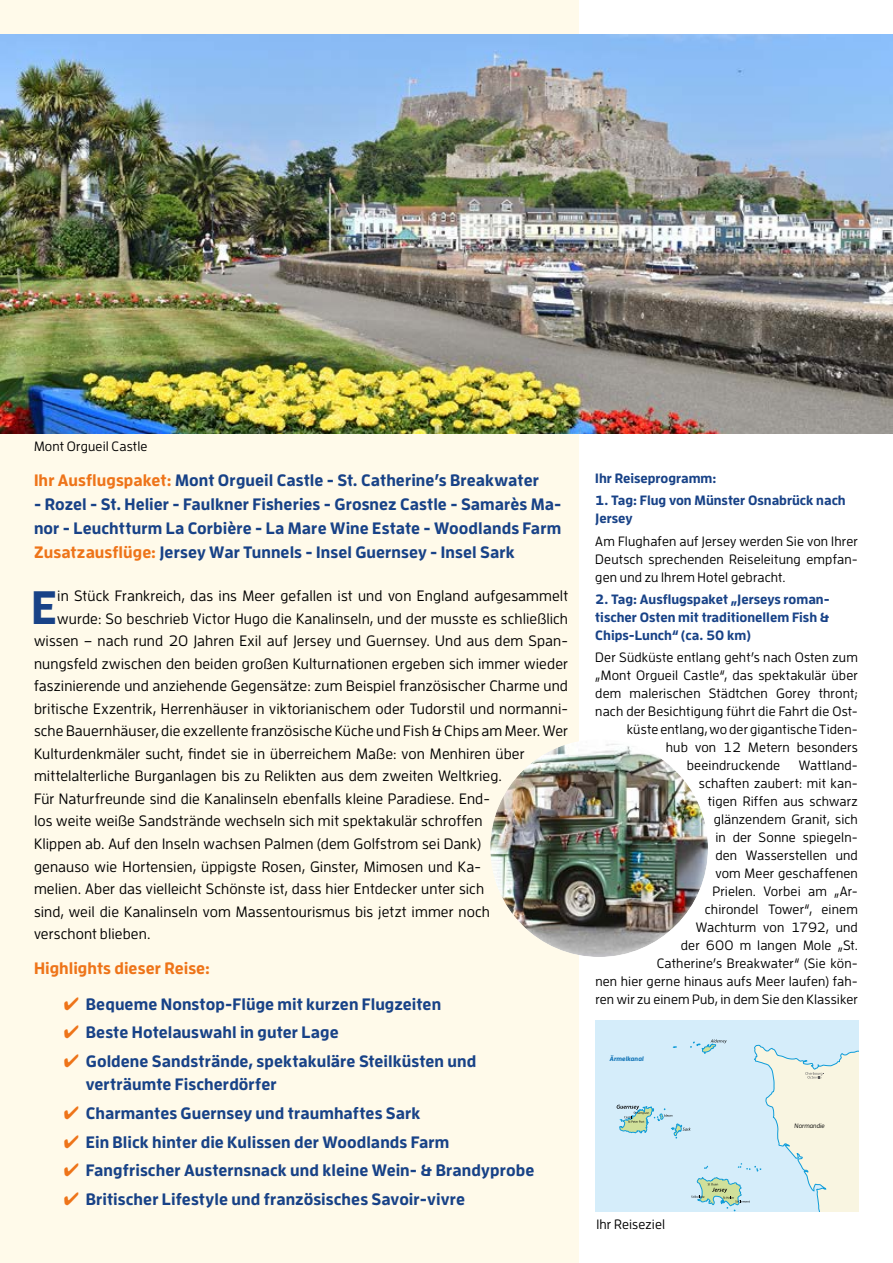
<style>
.page{position:relative;width:893px;height:1263px;background:#fff}
.page>*{position:absolute;margin:0;border:0;box-sizing:border-box;transform-origin:0 0}
.t1{font:700 46.8px "Enzo OT";color:#184287}
.t2{font:700 16.5px/24px "Enzo OT";letter-spacing:.005em;color:#184287;text-align:justify}
.t3{font:700 16.5px "Enzo OT";letter-spacing:.005em;color:#ee7419}
.t4{font:500 15px "Enzo OT";letter-spacing:.005em;color:#000}
.t5{font:500 13.5px/18px "Enzo OT";letter-spacing:.01em;color:#000;text-align:justify}
.t6{font:700 13.5px/18px "Enzo OT";color:#184287}
.t7{font:italic 700 6.45px "Enzo OT";color:#0c71b5}
.t8{font:italic 500 6.45px "Enzo OT";color:#010202}
.s1{color:#ee7419}
</style>
<div class="page">
<div style="left:0;top:0;width:579px;height:1263px;background:#fffaea"></div>
<div style="left:595px;top:1020px;width:264px;height:192px;background:#d5edfa"></div>
<svg style="left:617px;top:1039px;width:242px;height:173px"></svg>
<div style="left:476px;top:728px;width:244px;height:229px;background:#fff;opacity:.75"></div>
<img style="left:0;top:34px;width:893px;height:400px">
<p class="t5" style="left:34px;top:437px;width:115px">Mont Orgueil Castle</p>
<p class="t2" style="left:34px;top:467px;width:506px"><span class="s1">Ihr Ausflugspaket:</span> Mont Orgueil Castle - St. Catherine’s Breakwater</p>
<p class="t2" style="left:34px;top:491px;width:529px">- Rozel - St. Helier - Faulkner Fisheries - Grosnez Castle - Samarès Ma&shy;nor - Leuchtturm La Corbière - La Mare Wine Estate - Woodlands Farm <span class="s1">Zusatzausflüge:</span> Jersey War Tunnels - Insel Guernsey - Insel Sark</p>
<h1 class="t1" style="left:31px;top:578px;width:28px">E</h1>
<p class="t4" style="left:57px;top:587px;width:512px">in Stück Frankreich, das ins Meer gefallen ist und von England aufgesammelt</p>
<p class="t4" style="left:57px;top:610px;width:512px">wurde: So beschrieb Victor Hugo die Kanalinseln, und der musste es schließlich</p>
<p class="t4" style="left:34px;top:632px;width:536px">wissen – nach rund 20 Jahren Exil auf Jersey und Guernsey. Und aus dem Span-</p>
<p class="t4" style="left:34px;top:655px;width:535px">nungsfeld zwischen den beiden großen Kulturnationen ergeben sich immer wieder</p>
<p class="t4" style="left:34px;top:677px;width:535px">faszinierende und anziehende Gegensätze: zum Beispiel französischer Charme und</p>
<p class="t4" style="left:34px;top:700px;width:536px">britische Exzentrik, Herrenhäuser in viktorianischem oder Tudorstil und normanni-</p>
<p class="t4" style="left:34px;top:722px;width:535px">sche Bauernhäuser, die exzellente französische Küche und Fish &amp; Chips am Meer. Wer</p>
<p class="t4" style="left:34px;top:745px;width:492px">Kulturdenkmäler sucht, findet sie in überreichem Maße: von Menhiren über</p>
<p class="t4" style="left:34px;top:767px;width:470px">mittelalterliche Burganlagen bis zu Relikten aus dem zweiten Weltkrieg.</p>
<p class="t4" style="left:34px;top:790px;width:458px">Für Naturfreunde sind die Kanalinseln ebenfalls kleine Paradiese. End-</p>
<p class="t4" style="left:34px;top:812px;width:450px">los weite weiße Sandstrände wechseln sich mit spektakulär schroffen</p>
<p class="t4" style="left:34px;top:835px;width:449px">Klippen ab. Auf den Inseln wachsen Palmen (dem Golfstrom sei Dank)</p>
<p class="t4" style="left:34px;top:857px;width:449px">genauso wie Hortensien, üppigste Rosen, Ginster, Mimosen und Ka-</p>
<p class="t4" style="left:34px;top:880px;width:452px">melien. Aber das vielleicht Schönste ist, dass hier Entdecker unter sich</p>
<p class="t4" style="left:34px;top:902px;width:457px">sind, weil die Kanalinseln vom Massentourismus bis jetzt immer noch</p>
<p class="t4" style="left:34px;top:925px;width:118px">verschont blieben.</p>
<p class="t3" style="left:34px;top:958px;width:178px">Highlights dieser Reise:</p>
<p class="t2" style="left:64px;top:991px;width:379px"><span class="s1">✔</span> Bequeme Nonstop-Flüge mit kurzen Flugzeiten</p>
<p class="t2" style="left:64px;top:1020px;width:276px"><span class="s1">✔</span> Beste Hotelauswahl in guter Lage</p>
<p class="t2" style="left:86px;top:1050px;width:392px;line-height:22.5px;text-indent:-22px"><span class="s1">✔</span> Goldene Sandstrände, spektakuläre Steilküsten und verträumte Fischerdörfer</p>
<p class="t2" style="left:64px;top:1100px;width:358px"><span class="s1">✔</span> Charmantes Guernsey und traumhaftes Sark</p>
<p class="t2" style="left:64px;top:1129px;width:387px"><span class="s1">✔</span> Ein Blick hinter die Kulissen der Woodlands Farm</p>
<p class="t2" style="left:64px;top:1158px;width:472px"><span class="s1">✔</span> Fangfrischer Austernsnack und kleine Wein- &amp; Brandyprobe</p>
<p class="t2" style="left:64px;top:1187px;width:403px"><span class="s1">✔</span> Britischer Lifestyle und französisches Savoir-vivre</p>
<p class="t6" style="left:595px;top:469px;width:123px">Ihr Reiseprogramm:</p>
<p class="t6" style="left:595px;top:491px;width:252px">1. Tag: Flug von Münster Osnabrück nach<br>Jersey</p>
<p class="t5" style="left:595px;top:532px;width:264px">Am Flughafen auf Jersey werden Sie von Ihrer Deutsch sprechenden Reiseleitung empfan&shy;gen und zu Ihrem Hotel gebracht.</p>
<p class="t6" style="left:595px;top:590px;width:236px;text-align:justify">2. Tag: Ausflugspaket „Jerseys roman&shy;tischer Osten mit traditionellem Fish &amp; Chips-Lunch“ (ca. 50 km)</p>
<p class="t5" style="left:595px;top:648px;width:264px">Der Südküste entlang geht’s nach Osten zum</p>
<p class="t5" style="left:595px;top:666px;width:264px">„Mont Orgueil Castle“, das spektakulär über</p>
<p class="t5" style="left:595px;top:684px;width:264px">dem malerischen Städtchen Gorey thront;</p>
<p class="t5" style="left:595px;top:702px;width:264px">nach der Besichtigung führt die Fahrt die Ost-</p>
<p class="t5" style="left:627px;top:720px;width:232px">küste entlang, wo der gigantische Tiden-</p>
<p class="t5" style="left:666px;top:738px;width:193px">hub von 12 Metern besonders</p>
<p class="t5" style="left:687px;top:756px;width:95px">beeindruckende</p>
<p class="t5" style="left:595px;top:756px;width:264px;text-align:right">Wattland-<br>schaften zaubert: mit kan-<br>tigen Riffen aus schwarz<br>glänzendem Granit, sich<br>in der Sonne spiegeln-<br>den Wasserstellen und<br>vom Meer geschaffenen<br>Prielen. Vorbei am „Ar-<br>chirondel Tower“, einem<br>Wachturm von 1792, und<br>der 600 m langen Mole „St.<br>Catherine’s Breakwater“ (Sie kön-<br>nen hier gerne hinaus aufs Meer laufen) fah&shy;ren wir zu einem Pub, in dem Sie den Klassiker</p>
<p class="t7" style="left:610px;top:1054px;width:35px">Ärmelkanal</p>
<p class="t5" style="left:596px;top:1215px;width:70px">Ihr Reiseziel</p>
<p class="t8" style="left:795px;top:1122px;width:32px">Normandie</p>
</div>
